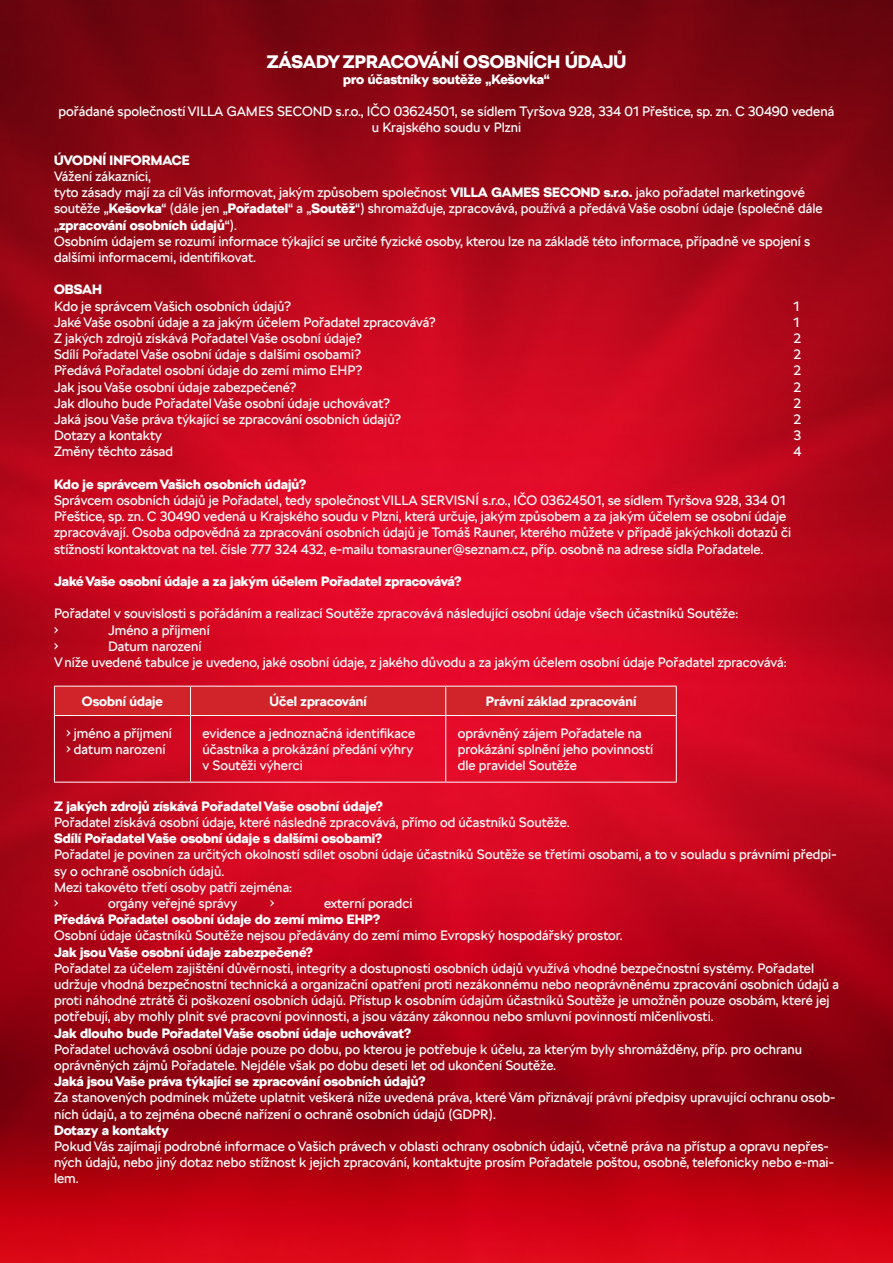
<style>
.page{position:relative;width:893px;height:1263px;background:#fff}
.page>*{position:absolute;margin:0;border:0;box-sizing:border-box;transform-origin:0 0}
.t1{font:900 18px "SKODA Next";color:#fff}
.t2{font:13.5px/16.2px "SKODA Next";color:#fff}
.t3{font:900 13.5px "SKODA Next";color:#fff}
.t4{font:700 13.5px "SKODA Next";color:#fff}
.s1{font-weight:900}
</style>
<div class="page">
<img style="left:0;top:0;width:893px;height:1263px">
<div style="left:54px;top:686px;width:623px;height:29px;background:#d1232a"></div>
<hr style="left:54px;top:715px;width:137px;height:1px;background:#fff">
<hr style="left:54px;top:716px;width:1px;height:66px;background:#fff">
<hr style="left:191px;top:715px;width:255px;height:1px;background:#fff">
<hr style="left:190px;top:716px;width:1px;height:66px;background:#fff">
<hr style="left:446px;top:715px;width:231px;height:1px;background:#fff">
<hr style="left:445px;top:716px;width:1px;height:66px;background:#fff">
<hr style="left:676px;top:716px;width:1px;height:66px;background:#fff">
<hr style="left:54px;top:782px;width:137px;height:1px;background:#fff">
<hr style="left:191px;top:782px;width:255px;height:1px;background:#fff">
<hr style="left:446px;top:782px;width:231px;height:1px;background:#fff">
<p class="t1" style="left:267px;top:50px;width:361px">ZÁSADY ZPRACOVÁNÍ OSOBNÍCH ÚDAJŮ</p>
<p class="t3" style="left:343px;top:71px;width:208px">pro účastníky soutěže „Kešovka“</p>
<p class="t2" style="left:59px;top:103px;width:777px;text-align:center">pořádané společností VILLA GAMES SECOND s.r.o., IČO 03624501, se sídlem Tyršova 928, 334 01 Přeštice, sp. zn. C 30490 vedená u Krajského soudu v Plzni</p>
<p class="t3" style="left:54px;top:152px;width:137px">ÚVODNÍ INFORMACE</p>
<p class="t2" style="left:54px;top:168px;width:99px">Vážení zákazníci,</p>
<p class="t2" style="left:54px;top:184px;width:770px">tyto zásady mají za cíl Vás informovat, jakým způsobem společnost <span class="s1">VILLA GAMES SECOND s.r.o.</span> jako pořadatel marketingové soutěže „<span class="s1">Kešovka</span>“ (dále jen „<span class="s1">Pořadatel</span>“ a „<span class="s1">Soutěž</span>“) shromažďuje, zpracovává, používá a předává Vaše osobní údaje (společně dále „<span class="s1">zpracování osobních údajů</span>“).</p>
<p class="t2" style="left:54px;top:233px;width:758px">Osobním údajem se rozumí informace týkající se určité fyzické osoby, kterou lze na základě této informace, případně ve spojení s dalšími informacemi, identifikovat.</p>
<p class="t3" style="left:54px;top:282px;width:50px">OBSAH</p>
<p class="t2" style="left:54px;top:298px;width:238px">Kdo je správcem Vašich osobních údajů?</p>
<p class="t2" style="left:794px;top:298px;width:7px">1</p>
<p class="t2" style="left:54px;top:314px;width:383px">Jaké Vaše osobní údaje a za jakým účelem Pořadatel zpracovává?</p>
<p class="t2" style="left:794px;top:314px;width:7px">1</p>
<p class="t2" style="left:54px;top:330px;width:309px">Z jakých zdrojů získává Pořadatel Vaše osobní údaje?</p>
<p class="t2" style="left:794px;top:330px;width:9px">2</p>
<p class="t2" style="left:54px;top:346px;width:308px">Sdílí Pořadatel Vaše osobní údaje s dalšími osobami?</p>
<p class="t2" style="left:794px;top:346px;width:9px">2</p>
<p class="t2" style="left:54px;top:363px;width:310px">Předává Pořadatel osobní údaje do zemí mimo EHP?</p>
<p class="t2" style="left:794px;top:363px;width:9px">2</p>
<p class="t2" style="left:54px;top:379px;width:244px">Jak jsou Vaše osobní údaje zabezpečené?</p>
<p class="t2" style="left:794px;top:379px;width:9px">2</p>
<p class="t2" style="left:54px;top:395px;width:337px">Jak dlouho bude Pořadatel Vaše osobní údaje uchovávat?</p>
<p class="t2" style="left:794px;top:395px;width:9px">2</p>
<p class="t2" style="left:54px;top:411px;width:349px">Jaká jsou Vaše práva týkající se zpracování osobních údajů?</p>
<p class="t2" style="left:794px;top:411px;width:9px">2</p>
<p class="t2" style="left:54px;top:427px;width:110px">Dotazy a kontakty</p>
<p class="t2" style="left:794px;top:427px;width:9px">3</p>
<p class="t2" style="left:54px;top:444px;width:121px">Změny těchto zásad</p>
<p class="t2" style="left:794px;top:444px;width:10px">4</p>
<p class="t3" style="left:54px;top:476px;width:254px">Kdo je správcem Vašich osobních údajů?</p>
<p class="t2" style="left:54px;top:492px;width:739px">Správcem osobních údajů je Pořadatel, tedy společnost VILLA SERVISNÍ s.r.o., IČO 03624501, se sídlem Tyršova 928, 334 01<br>Přeštice, sp. zn. C 30490 vedená u Krajského soudu v Plzni, která určuje, jakým způsobem a za jakým účelem se osobní údaje zpracovávají. Osoba odpovědná za zpracování osobních údajů je Tomáš Rauner, kterého můžete v případě jakýchkoli dotazů či stížností kontaktovat na tel. čísle 777 324 432, e-mailu tomasrauner@seznam.cz, příp. osobně na adrese sídla Pořadatele.</p>
<p class="t3" style="left:54px;top:573px;width:409px">Jaké Vaše osobní údaje a za jakým účelem Pořadatel zpracovává?</p>
<p class="t2" style="left:54px;top:606px;width:686px">Pořadatel v souvislosti s pořádáním a realizací Soutěže zpracovává následující osobní údaje všech účastníků Soutěže:</p>
<p class="t2" style="left:54px;top:622px;width:6px">•</p>
<p class="t2" style="left:108px;top:622px;width:103px">Jméno a příjmení</p>
<p class="t2" style="left:54px;top:638px;width:6px">•</p>
<p class="t2" style="left:108px;top:638px;width:95px">Datum narození</p>
<p class="t2" style="left:54px;top:654px;width:734px">V níže uvedené tabulce je uvedeno, jaké osobní údaje, z jakého důvodu a za jakým účelem osobní údaje Pořadatel zpracovává:</p>
<p class="t4" style="left:82px;top:693px;width:83px">Osobní údaje</p>
<p class="t4" style="left:269px;top:693px;width:99px">Účel zpracování</p>
<p class="t4" style="left:486px;top:693px;width:152px">Právní základ zpracování</p>
<p class="t2" style="left:66px;top:725px;width:107px">• jméno a příjmení</p>
<p class="t2" style="left:66px;top:741px;width:101px">• datum narození</p>
<p class="t2" style="left:202px;top:725px;width:214px">evidence a jednoznačná identifikace účastníka a prokázání předání výhry v Soutěži výherci</p>
<p class="t2" style="left:458px;top:725px;width:197px">oprávněný zájem Pořadatele na prokázání splnění jeho povinností dle pravidel Soutěže</p>
<p class="t3" style="left:54px;top:798px;width:331px">Z jakých zdrojů získává Pořadatel Vaše osobní údaje?</p>
<p class="t2" style="left:54px;top:814px;width:517px">Pořadatel získává osobní údaje, které následně zpracovává, přímo od účastníků Soutěže.</p>
<p class="t3" style="left:54px;top:830px;width:330px">Sdílí Pořadatel Vaše osobní údaje s dalšími osobami?</p>
<p class="t2" style="left:54px;top:846px;width:784px">Pořadatel je povinen za určitých okolností sdílet osobní údaje účastníků Soutěže se třetími osobami, a to v souladu s právními předpi&shy;sy o ochraně osobních údajů.</p>
<p class="t2" style="left:54px;top:879px;width:240px">Mezi takovéto třetí osoby patří zejména:</p>
<p class="t2" style="left:54px;top:895px;width:6px">•</p>
<p class="t2" style="left:108px;top:895px;width:131px">orgány veřejné správy</p>
<p class="t2" style="left:270px;top:895px;width:6px">•</p>
<p class="t2" style="left:324px;top:895px;width:90px">externí poradci</p>
<p class="t3" style="left:54px;top:911px;width:328px">Předává Pořadatel osobní údaje do zemí mimo EHP?</p>
<p class="t2" style="left:54px;top:927px;width:570px">Osobní údaje účastníků Soutěže nejsou předávány do zemí mimo Evropský hospodářský prostor.</p>
<p class="t3" style="left:54px;top:944px;width:260px">Jak jsou Vaše osobní údaje zabezpečené?</p>
<p class="t2" style="left:54px;top:960px;width:786px">Pořadatel za účelem zajištění důvěrnosti, integrity a dostupnosti osobních údajů využívá vhodné bezpečnostní systémy. Pořadatel udržuje vhodná bezpečnostní technická a organizační opatření proti nezákonnému nebo neoprávněnému zpracování osobních údajů a proti náhodné ztrátě či poškození osobních údajů. Přístup k osobním údajům účastníků Soutěže je umožněn pouze osobám, které jej potřebují, aby mohly plnit své pracovní povinnosti, a jsou vázány zákonnou nebo smluvní povinností mlčenlivosti.</p>
<p class="t3" style="left:54px;top:1025px;width:359px">Jak dlouho bude Pořadatel Vaše osobní údaje uchovávat?</p>
<p class="t2" style="left:54px;top:1041px;width:750px">Pořadatel uchovává osobní údaje pouze po dobu, po kterou je potřebuje k účelu, za kterým byly shromážděny, příp. pro ochranu oprávněných zájmů Pořadatele. Nejdéle však po dobu deseti let od ukončení Soutěže.</p>
<p class="t3" style="left:54px;top:1073px;width:373px">Jaká jsou Vaše práva týkající se zpracování osobních údajů?</p>
<p class="t2" style="left:54px;top:1089px;width:783px">Za stanovených podmínek můžete uplatnit veškerá níže uvedená práva, které Vám přiznávají právní předpisy upravující ochranu osob&shy;ních údajů, a to zejména obecné nařízení o ochraně osobních údajů (GDPR).</p>
<p class="t3" style="left:54px;top:1122px;width:116px">Dotazy a kontakty</p>
<p class="t2" style="left:54px;top:1138px;width:781px">Pokud Vás zajímají podrobné informace o Vašich právech v oblasti ochrany osobních údajů, včetně práva na přístup a opravu nepřes&shy;ných údajů, nebo jiný dotaz nebo stížnost k jejich zpracování, kontaktujte prosím Pořadatele poštou, osobně, telefonicky nebo e-mai&shy;lem.</p>
</div>
